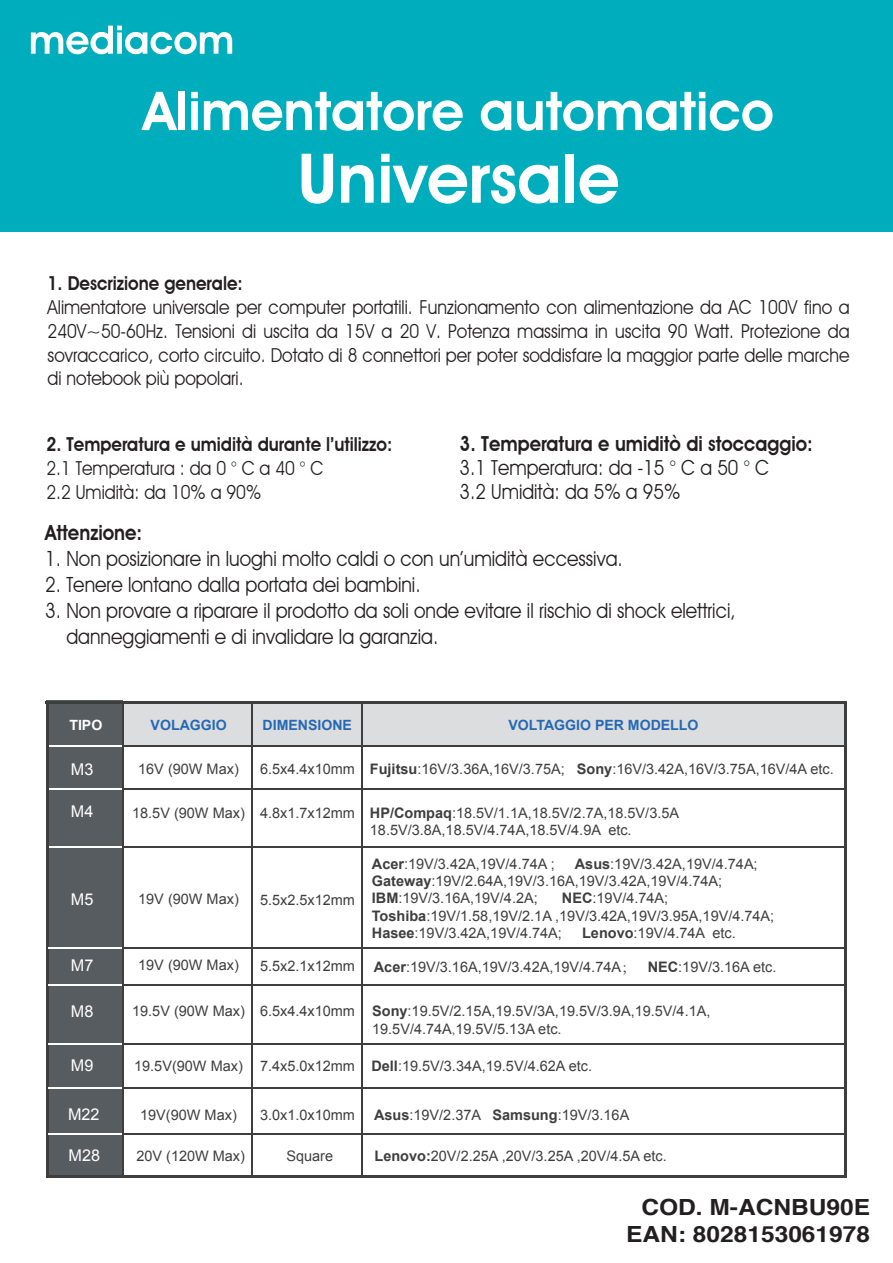
<style>
.page{position:relative;width:893px;height:1263px;background:#fff}
.page>*{position:absolute;margin:0;border:0;box-sizing:border-box;transform-origin:0 0}
.t1{font:600 68.85px "Avant Garde IT Cby BT";color:#fff}
.t2{font:600 53.85px "Avant Garde IT Cby BT";color:#fff}
.t3{font:700 22.2px/26.7px "Helvetica";color:#231f20;text-align:right;scale:1.1 1}
.t4{font:21px/25.8px "Avant Garde IT Cby BT";color:#231f20;scale:.9 1}
.t5{font:600 21px "Avant Garde IT Cby BT";color:#231f20;scale:.9 1}
.t6{font:20.7px/23.7px "Avant Garde IT Cby BT";color:#231f20;scale:.9 1}
.t7{font:600 20.7px "Avant Garde IT Cby BT";color:#231f20;scale:.9 1}
.t8{font:19.2px/23.7px "Avant Garde IT Cby BT";color:#231f20;text-align:justify;scale:.9 1}
.t9{font:600 19.2px "Avant Garde IT Cby BT";color:#231f20;scale:.9 1}
.t10{font:16.2px "Arial";color:#fff}
.t11{font:14.55px/17.4px "Arial";color:#3e3e3f}
.t12{font:700 14.1px "Arial";color:#2569b4}
.t13{font:700 14.1px "Arial";color:#fff}
.s1{font-weight:700}
.s2{font-family:"Adobe Song Std";font-weight:300}
</style>
<div class="page">
<div style="left:1px;top:0;width:892px;height:231px;background:#00adbc"></div>
<svg style="left:31px;top:26px;width:201px;height:28px"></svg>
<div style="left:56px;top:702px;width:790px;height:44px;background:#dcdddf"></div>
<div style="left:46px;top:701px;width:77px;height:477px;background:#575c60"></div>
<hr style="left:251px;top:704px;width:2px;height:472px;background:#3e3e3f">
<hr style="left:122px;top:703px;width:1px;height:473px;background:#3e3e3f">
<hr style="left:48px;top:846px;width:798px;height:1px;background:#3e3e3f">
<hr style="left:48px;top:788px;width:798px;height:1px;background:#3e3e3f">
<hr style="left:48px;top:745px;width:798px;height:2px;background:#3e3e3f">
<hr style="left:48px;top:745px;width:74px;height:2px;background:#fff">
<hr style="left:48px;top:788px;width:74px;height:2px;background:#fff">
<hr style="left:48px;top:846px;width:74px;height:1px;background:#fff">
<hr style="left:46px;top:701px;width:801px;height:2px;background:#3e3e3f">
<hr style="left:46px;top:703px;width:2px;height:474px;background:#3e3e3f">
<hr style="left:361px;top:703px;width:1px;height:473px;background:#3e3e3f">
<hr style="left:845px;top:703px;width:2px;height:474px;background:#3e3e3f">
<hr style="left:47px;top:984px;width:799px;height:2px;background:#3e3e3f">
<hr style="left:47px;top:1043px;width:799px;height:2px;background:#3e3e3f">
<hr style="left:47px;top:1087px;width:799px;height:1px;background:#3e3e3f">
<hr style="left:48px;top:947px;width:798px;height:1px;background:#3e3e3f">
<hr style="left:48px;top:1175px;width:799px;height:2px;background:#3e3e3f">
<hr style="left:48px;top:947px;width:74px;height:2px;background:#fff">
<hr style="left:48px;top:984px;width:74px;height:2px;background:#fff">
<hr style="left:48px;top:1043px;width:74px;height:2px;background:#fff">
<hr style="left:48px;top:1087px;width:74px;height:1px;background:#fff">
<hr style="left:47px;top:1133px;width:799px;height:2px;background:#3e3e3f">
<hr style="left:48px;top:1133px;width:74px;height:2px;background:#fff">
<h2 class="t2" style="left:143px;top:79px;width:632px">Alimentatore automatico</h2>
<h1 class="t1" style="left:297px;top:137px;width:324px">Universale</h1>
<h3 class="t9" style="left:48px;top:272px;width:218px">1. Descrizione generale:</h3>
<p class="t8" style="left:48px;top:295px;width:893px">Alimentatore universale per computer portatili. Funzionamento con alimentazione da AC 100V fino a 240V~50-60Hz. Tensioni di uscita da 15V a 20 V. Potenza massima in uscita 90 Watt. Protezione da sovraccarico, corto circuito. Dotato di 8 connettori per poter soddisfare la maggior parte delle marche di notebook più popolari.</p>
<h3 class="t9" style="left:46px;top:433px;width:386px">2. Temperatura e umidità durante l’utilizzo:</h3>
<h3 class="t8" style="left:46px;top:456px;width:309px">2.1 Temperatura : da 0 ° C a 40 ° C<br>2.2 Umidità: da 10% a 90%</h3>
<h3 class="t7" style="left:460px;top:431px;width:394px">3. Temperatura e umiditò di stoccaggio:</h3>
<h3 class="t6" style="left:460px;top:456px;width:345px">3.1 Temperatura: da -15 ° C a 50 ° C<br>3.2 Umidità: da 5% a 95%</h3>
<h3 class="t5" style="left:45px;top:520px;width:110px">Attenzione:</h3>
<h3 class="t4" style="left:45px;top:546px;width:643px">1. Non posizionare in luoghi molto caldi o con un’umidità eccessiva.</h3>
<h3 class="t4" style="left:45px;top:571px;width:419px">2. Tenere lontano dalla portata dei bambini.</h3>
<h3 class="t4" style="left:66px;top:597px;width:745px;text-indent:-21px">3. Non provare a riparare il prodotto da soli onde evitare il rischio di shock elettrici, danneggiamenti e di invalidare la garanzia.</h3>
<p class="t13" style="left:69px;top:716px;width:34px">TIPO</p>
<p class="t12" style="left:151px;top:716px;width:78px">VOLAGGIO</p>
<p class="t12" style="left:263px;top:716px;width:91px">DIMENSIONE</p>
<p class="t12" style="left:508px;top:716px;width:192px">VOLTAGGIO PER MODELLO</p>
<p class="t10" style="left:71px;top:759px;width:24px">M3</p>
<p class="t10" style="left:71px;top:801px;width:24px">M4</p>
<p class="t10" style="left:71px;top:889px;width:24px">M5</p>
<p class="t10" style="left:71px;top:955px;width:24px">M7</p>
<p class="t10" style="left:71px;top:1001px;width:24px">M8</p>
<p class="t11" style="left:138px;top:760px;width:102px">16V (90W Max)</p>
<p class="t11" style="left:260px;top:760px;width:97px">6.5x4.4x10mm</p>
<p class="t11" style="left:260px;top:804px;width:97px">4.8x1.7x12mm</p>
<p class="t11" style="left:132px;top:804px;width:114px">18.5V (90W Max)</p>
<p class="t11" style="left:138px;top:891px;width:102px">19V (90W Max)</p>
<p class="t11" style="left:260px;top:892px;width:97px">5.5x2.5x12mm</p>
<p class="t11" style="left:138px;top:956px;width:102px">19V (90W Max)</p>
<p class="t11" style="left:132px;top:1002px;width:114px">19.5V (90W Max)</p>
<p class="t11" style="left:260px;top:957px;width:97px">5.5x2.1x12mm</p>
<p class="t11" style="left:260px;top:1002px;width:97px">6.5x4.4x10mm</p>
<p class="t11" style="left:370px;top:760px;width:465px"><span class="s1">Fujitsu</span>:16V/3.36A,16V/3.75A; <span class="s1">Sony</span>:16V/3.42A,16V/3.75A,16V/4A etc.</p>
<p class="t11" style="left:370px;top:804px;width:311px"><span class="s1">HP/Compaq</span>:18.5V/1.1A,18.5V/2.7A,18.5V/3.5A<br>18.5V/3.8A,18.5V/4.74A,18.5V/4.9A etc.</p>
<p class="t11" style="left:372px;top:855px;width:184px"><span class="s1">Acer</span>:19V/3.42A,19V/4.74A ;</p>
<p class="t11" style="left:372px;top:855px;width:387px;text-indent:203px"><span class="s1">Asus</span>:19V/3.42A,19V/4.74A;<br><span class="s1">Gateway</span>:19V/2.64A,19V/3.16A,19V/3.42A,19V/4.74A;<br><span class="s1">IBM</span>:19V/3.16A,19V/4.2A;</p>
<p class="t11" style="left:372px;top:890px;width:404px;text-indent:190px"><span class="s1">NEC</span>:19V/4.74A;<br><span class="s1">Toshiba</span>:19V/1.58,19V/2.1A ,19V/3.42A,19V/3.95A,19V/4.74A;<br><span class="s1">Hasee</span>:19V/3.42A,19V/4.74A;</p>
<p class="t11" style="left:582px;top:924px;width:155px"><span class="s1">Lenovo</span>:19V/4.74A etc.</p>
<p class="t11" style="left:374px;top:958px;width:404px"><span class="s1">Acer</span>:19V/3.16A,19V/3.42A,19V/4.74A<span class="s2">；</span> <span class="s1">NEC</span>:19V/3.16A etc.</p>
<p class="t11" style="left:372px;top:1002px;width:340px"><span class="s1">Sony</span>:19.5V/2.15A,19.5V/3A,19.5V/3.9A,19.5V/4.1A,<br>19.5V/4.74A<span class="s2">,</span>19.5V/5.13A etc.</p>
<p class="t10" style="left:71px;top:1055px;width:24px">M9</p>
<p class="t11" style="left:134px;top:1058px;width:459px">19.5V(90W Max) 7.4x5.0x12mm <span class="s1">Dell</span>:19.5V/3.34A,19.5V/4.62A etc.</p>
<p class="t10" style="left:68px;top:1103px;width:33px">M22</p>
<p class="t11" style="left:140px;top:1106px;width:98px">19V(90W Max)</p>
<p class="t11" style="left:260px;top:1106px;width:97px">3.0x1.0x10mm</p>
<p class="t11" style="left:374px;top:1106px;width:257px"><span class="s1">Asus</span>:19V/2.37A <span class="s1">Samsung</span>:19V/3.16A</p>
<p class="t10" style="left:69px;top:1145px;width:33px">M28</p>
<p class="t11" style="left:136px;top:1147px;width:110px">20V (120W Max)</p>
<p class="t11" style="left:286px;top:1147px;width:48px">Square</p>
<p class="t11" style="left:374px;top:1147px;width:294px"><span class="s1">Lenovo:</span>20V/2.25A ,20V/3.25A ,20V/4.5A etc.</p>
<h3 class="t3" style="left:626px;top:1194px;width:223px">COD. M-ACNBU90E<br>EAN: 8028153061978</h3>
</div>
